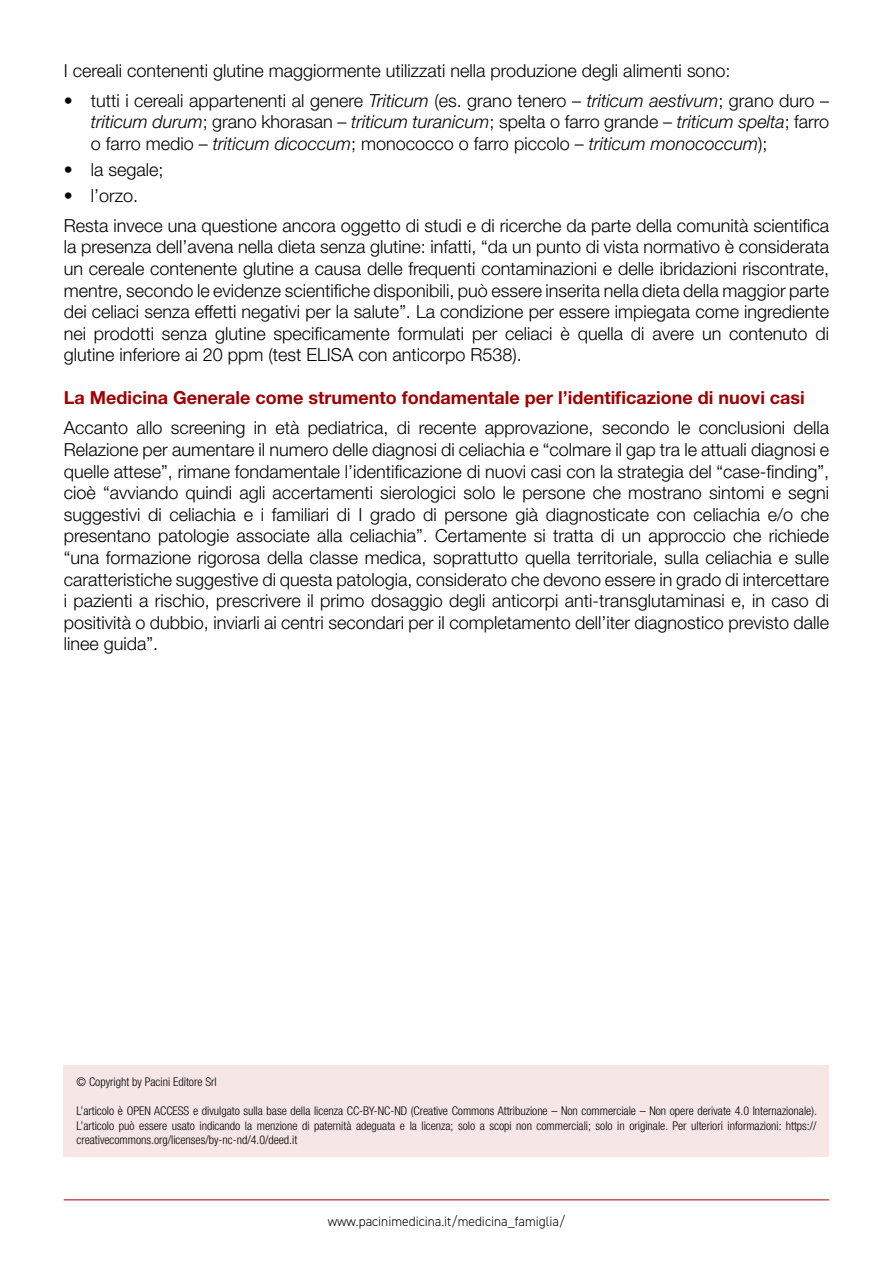
<style>
.page{position:relative;width:893px;height:1263px;background:#fff}
.page>*{position:absolute;margin:0;border:0;box-sizing:border-box;transform-origin:0 0}
.t1{font:300 18px/21.6px "Helvetica Neue LT Std";color:#000;text-align:justify}
.t2{font:700 18px "Helvetica Neue LT Std";color:#a00000}
.t3{font:300 13.5px "DIN2014";color:#000}
.t4{font:300 condensed 12px/14.4px "Helvetica Neue LT Std";color:#000;text-align:justify}
.s1{font-style:italic}
</style>
<div class="page">
<hr style="left:64px;top:1199px;width:765px;height:1px;background:#a00000">
<div style="left:64px;top:1065px;width:765px;height:92px;background:#f6e6e6"></div>
<p class="t1" style="left:64px;top:59px;width:668px">I cereali contenenti glutine maggiormente utilizzati nella produzione degli alimenti sono:</p>
<p class="t1" style="left:91px;top:89px;width:740px;text-indent:-27px">• tutti i cereali appartenenti al genere <span class="s1">Triticum</span> (es. grano tenero – <span class="s1">triticum aestivum</span>; grano duro – <span class="s1">triticum durum</span>; grano khorasan – <span class="s1">triticum turanicum</span>; spelta o farro grande – <span class="s1">triticum spelta</span>; farro o farro medio – <span class="s1">triticum dicoccum</span>; monococco o farro piccolo – <span class="s1">triticum monococcum</span>);</p>
<p class="t1" style="left:64px;top:158px;width:101px">• la segale;</p>
<p class="t1" style="left:64px;top:180px;width:767px;line-height:30.2px">• l’orzo.<br>Resta invece una questione ancora oggetto di studi e di ricerche da parte della comunità scientifica</p>
<p class="t1" style="left:64px;top:236px;width:767px">la presenza dell’avena nella dieta senza glutine: infatti, “da un punto di vista normativo è considerata un cereale contenente glutine a causa delle frequenti contaminazioni e delle ibridazioni riscontrate, mentre, secondo le evidenze scientifiche disponibili, può essere inserita nella dieta della maggior parte dei celiaci senza effetti negativi per la salute”. La condizione per essere impiegata come ingrediente nei prodotti senza glutine specificamente formulati per celiaci è quella di avere un contenuto di glutine inferiore ai 20 ppm (test ELISA con anticorpo R538).</p>
<p class="t2" style="left:64px;top:387px;width:743px">La Medicina Generale come strumento fondamentale per l’identificazione di nuovi casi</p>
<p class="t1" style="left:64px;top:417px;width:767px">Accanto allo screening in età pediatrica, di recente approvazione, secondo le conclusioni della Relazione per aumentare il numero delle diagnosi di celiachia e “colmare il gap tra le attuali diagnosi e quelle attese”, rimane fondamentale l’identificazione di nuovi casi con la strategia del “case-finding”, cioè “avviando quindi agli accertamenti sierologici solo le persone che mostrano sintomi e segni suggestivi di celiachia e i familiari di I grado di persone già diagnosticate con celiachia e/o che presentano patologie associate alla celiachia”. Certamente si tratta di un approccio che richiede “una formazione rigorosa della classe medica, soprattutto quella territoriale, sulla celiachia e sulle caratteristiche suggestive di questa patologia, considerato che devono essere in grado di intercettare i pazienti a rischio, prescrivere il primo dosaggio degli anticorpi anti-transglutaminasi e, in caso di positività o dubbio, inviarli ai centri secondari per il completamento dell’iter diagnostico previsto dalle linee guida”.</p>
<p class="t4" style="left:77px;top:1075px;width:142px">© Copyright by Pacini Editore Srl</p>
<p class="t4" style="left:77px;top:1103px;width:742px">L’articolo è OPEN ACCESS e divulgato sulla base della licenza CC-BY-NC-ND (Creative Commons Attribuzione – Non commerciale – Non opere derivate 4.0 Internazionale).<br>L’articolo può essere usato indicando la menzione di paternità adeguata e la licenza; solo a scopi non commerciali; solo in originale. Per ulteriori informazioni: https:// creativecommons.org/licenses/by-nc-nd/4.0/deed.it</p>
<p class="t3" style="left:328px;top:1213px;width:239px">www.pacinimedicina.it/medicina_famiglia/</p>
</div>
